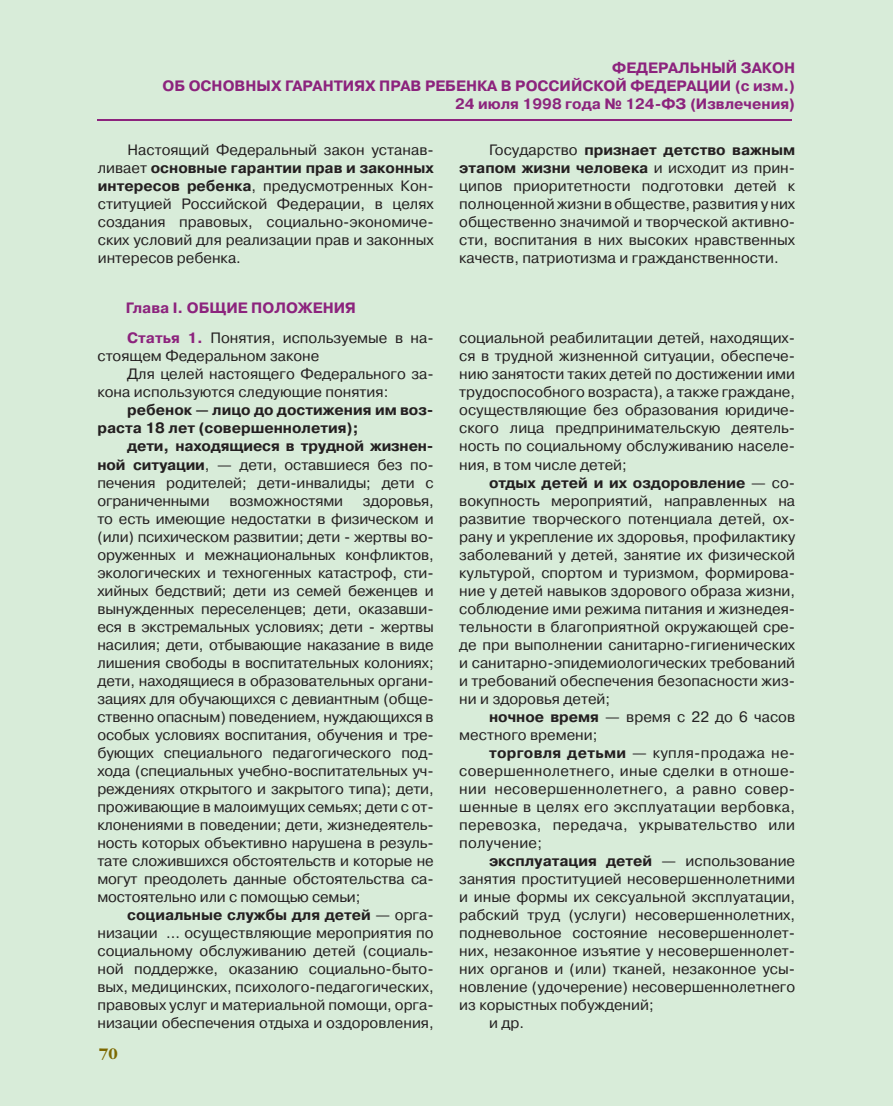
<style>
.page{position:relative;width:893px;height:1106px;background:#fff}
.page>*{position:absolute;margin:0;border:0;box-sizing:border-box;transform-origin:0 0}
.t1{font:15px/18px "Pragmatica C";color:#231f20;text-align:justify}
.t2{font:700 15px/18px "Pragmatica C";color:#8c237d;text-align:right}
.t3{font:700 15px/18px "Pragmatica C";color:#231f20}
.t4{font:700 15px "Garamond C";color:#7d6800}
.s1{font-weight:700}
.s2{font-weight:400;color:#231f20}
.s3{font-weight:400}
</style>
<div class="page">
<div style="left:0;top:0;width:893px;height:1105px;background:#d8ecd9"></div>
<hr style="left:98px;top:119px;width:694px;height:2px;background:#8c237d">
<p class="t2" style="left:163px;top:60px;width:634px">ФЕДЕРАЛЬНЫЙ ЗАКОН<br>ОБ ОСНОВНЫХ ГАРАНТИЯХ ПРАВ РЕБЕНКА В РОССИЙСКОЙ ФЕДЕРАЦИИ (с изм.)<br>24 июля 1998 года № 124-ФЗ (Извлечения)</p>
<p class="t1" style="left:98px;top:143px;width:337px;text-indent:30px">Настоящий Федеральный закон устанав&shy;ливает <span class="s1">основные гарантии прав и законных интересов ребенка</span>, предусмотренных Кон&shy;ституцией Российской Федерации, в целях создания правовых, социально-экономиче&shy;ских условий для реализации прав и законных интересов ребенка.</p>
<p class="t1" style="left:459px;top:143px;width:337px;text-indent:30px">Государство <span class="s1">признает детство важным этапом жизни человека</span> и исходит из прин&shy;ципов приоритетности подготовки детей к полноценной жизни в обществе, развития у них общественно значимой и творческой активно&shy;сти, воспитания в них высоких нравственных качеств, патриотизма и гражданственности.</p>
<p class="t2" style="left:126px;top:293px;width:309px;line-height:30.9px;text-align:left">Глава I. ОБЩИЕ ПОЛОЖЕНИЯ<br>Статья 1. <span class="s2">Понятия, используемые в на-</span></p>
<p class="t1" style="left:97px;top:349px;width:223px">стоящем Федеральном законе</p>
<p class="t1" style="left:127px;top:367px;width:308px">Для целей настоящего Федерального за-</p>
<p class="t1" style="left:97px;top:385px;width:292px">кона используются следующие понятия:</p>
<p class="t3" style="left:97px;top:403px;width:338px;text-indent:30px">ребенок — лицо до достижения им воз&shy;раста 18 лет (совершеннолетия);</p>
<p class="t1" style="left:97px;top:439px;width:338px;text-indent:30px"><span class="s1">дети, находящиеся в трудной жизнен&shy;ной ситуации</span>, — дети, оставшиеся без по&shy;печения родителей; дети-инвалиды; дети с ограниченными</p>
<p class="t1" style="left:459px;top:331px;width:337px">социальной реабилитации детей, находящих&shy;ся в трудной жизненной ситуации, обеспече&shy;нию занятости таких детей по достижении ими трудоспособного возраста), а также граждане, осуществляющие без образования юридиче&shy;ского лица предпринимательскую деятель&shy;ность по социальному обслуживанию населе&shy;ния, в том числе детей;</p>
<p class="t1" style="left:459px;top:475px;width:337px;text-indent:30px"><span class="s1">отдых детей и их оздоровление</span> — со&shy;вокупность мероприятий, направленных на развитие творческого потенциала детей, ох&shy;рану и укрепление их здоровья, профилактику заболеваний у детей, занятие их физической культурой, спортом и туризмом, формирова&shy;ние у детей навыков здорового образа жизни, соблюдение ими режима питания и жизнедея&shy;тельности в благоприятной окружающей сре&shy;де при выполнении санитарно-гигиенических и санитарно-эпидемиологических требований и требований обеспечения безопасности жиз&shy;ни и здоровья детей;</p>
<p class="t1" style="left:459px;top:709px;width:337px;text-indent:30px"><span class="s1">ночное время</span> — время с 22 до 6 часов местного времени;</p>
<p class="t1" style="left:459px;top:745px;width:337px;text-indent:30px"><span class="s1">торговля детьми</span> — купля-продажа не&shy;совершеннолетнего, иные сделки в отноше&shy;нии несовершеннолетнего, а равно совер&shy;шенные в целях его эксплуатации вербовка, перевозка, передача, укрывательство или получение;</p>
<p class="t3" style="left:489px;top:853px;width:308px">эксплуатация детей <span class="s3">— использование</span></p>
<p class="t1" style="left:459px;top:871px;width:337px">занятия проституцией несовершеннолетними</p>
<p class="t1" style="left:459px;top:889px;width:337px">и иные формы их сексуальной эксплуатации,</p>
<p class="t1" style="left:459px;top:907px;width:337px">рабский труд (услуги) несовершеннолетних,</p>
<p class="t1" style="left:459px;top:925px;width:337px">подневольное состояние несовершеннолет-</p>
<p class="t1" style="left:459px;top:943px;width:337px">них, незаконное изъятие у несовершеннолет-</p>
<p class="t1" style="left:459px;top:961px;width:337px">них органов и (или) тканей, незаконное усы-</p>
<p class="t1" style="left:459px;top:979px;width:337px">новление (удочерение) несовершеннолетнего</p>
<p class="t1" style="left:459px;top:997px;width:196px">из корыстных побуждений;</p>
<p class="t1" style="left:489px;top:1015px;width:37px">и др.</p>
<p class="t1" style="left:97px;top:493px;width:338px;text-indent:266px">здоровья, то есть имеющие недостатки в физическом и (или) психическом развитии; дети - жертвы во&shy;оруженных и межнациональных конфликтов, экологических и техногенных катастроф, сти&shy;хийных бедствий; дети из семей беженцев и вынужденных переселенцев; дети, оказавши&shy;еся в экстремальных условиях; дети - жертвы насилия; дети, отбывающие наказание в виде лишения свободы в воспитательных колониях; дети, находящиеся в образовательных органи&shy;зациях для обучающихся с девиантным (обще&shy;ственно опасным) поведением, нуждающихся в особых условиях воспитания, обучения и тре&shy;бующих специального педагогического под&shy;хода (специальных учебно-воспитательных уч&shy;реждениях открытого и закрытого типа); дети, проживающие в малоимущих семьях; дети с от&shy;клонениями в поведении; дети, жизнедеятель&shy;ность которых объективно нарушена в резуль&shy;тате сложившихся обстоятельств и которые не могут преодолеть данные обстоятельства са&shy;мостоятельно или с помощью семьи;</p>
<p class="t1" style="left:97px;top:907px;width:338px;text-indent:30px"><span class="s1">социальные службы для детей</span> — орга&shy;низации … осуществляющие мероприятия по социальному обслуживанию детей (социаль&shy;ной поддержке, оказанию социально-быто&shy;вых, медицинских, психолого-педагогических, правовых услуг и материальной помощи, орга&shy;низации обеспечения отдыха и оздоровления,</p>
<p class="t1" style="left:229px;top:493px;width:115px">возможностями</p>
<p class="t4" style="left:99px;top:1046px;width:20px">70</p>
</div>
